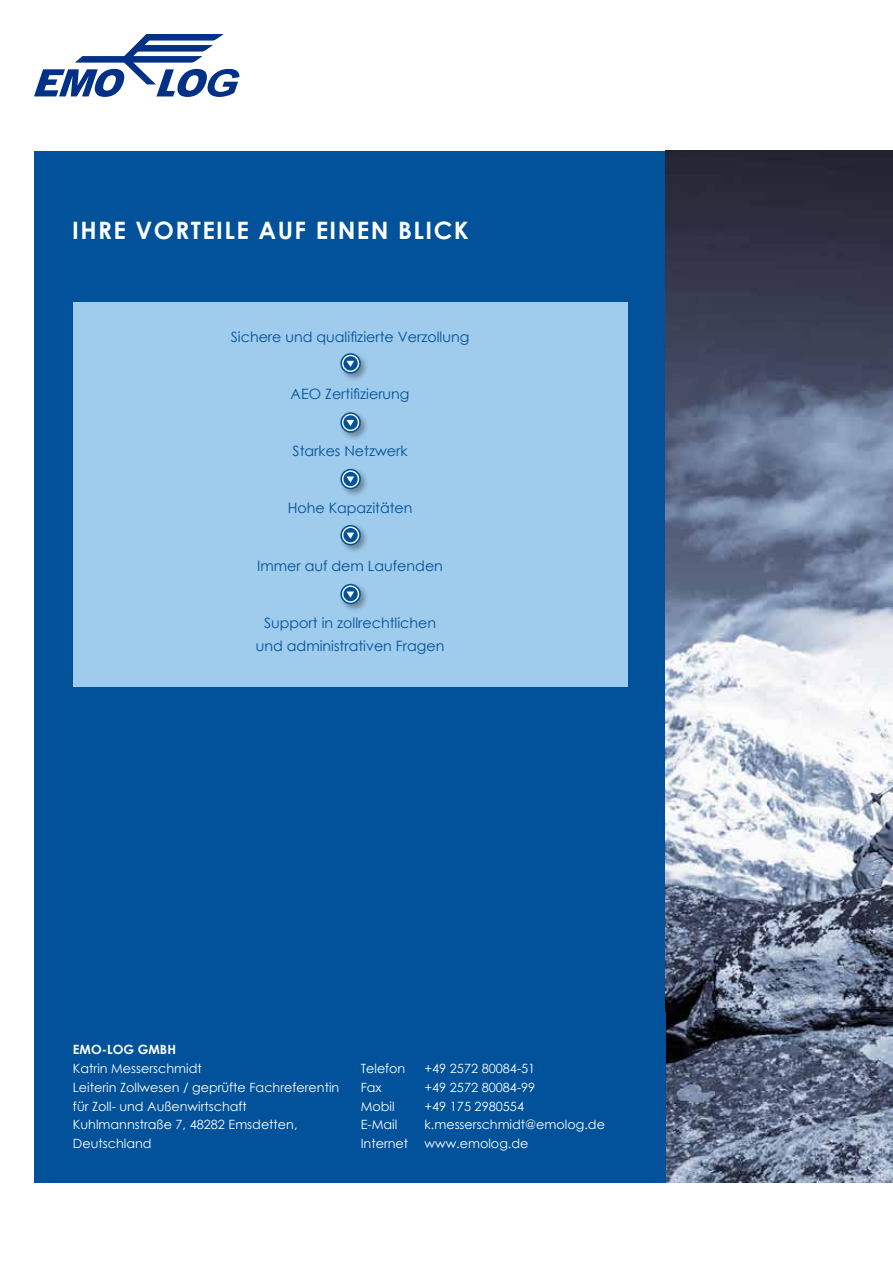
<style>
.page{position:relative;width:893px;height:1263px;background:#fff}
.page>*{position:absolute;margin:0;border:0;box-sizing:border-box;transform-origin:0 0}
.t1{font:700 24px "Century Gothic";letter-spacing:.06em;color:#fff}
.t2{font:14.25px/23.2px "Century Gothic";color:#01529a;text-align:center}
.t3{font:12.75px/18.8px "Century Gothic";color:#fff}
.t4{font:700 12.75px "Century Gothic";color:#fff}
</style>
<div class="page">
<div style="left:34px;top:151px;width:859px;height:1031px;background:#01529a"></div>
<img style="left:665px;top:151px;width:228px;height:1031px">
<svg style="left:34px;top:34px;width:205px;height:63px"></svg>
<div style="left:73px;top:303px;width:554px;height:384px;background:#9fcbec"></div>
<div style="left:339px;top:352px;width:30px;height:30px;background:#231f20;opacity:.4"></div>
<svg style="left:341px;top:354px;width:19px;height:19px"></svg>
<div style="left:340px;top:353px;width:21px;height:21px;border:2px solid #01529a;border-radius:50%"></div>
<svg style="left:343px;top:356px;width:15px;height:14px"></svg>
<svg style="left:346px;top:361px;width:8px;height:6px"></svg>
<div style="left:339px;top:411px;width:30px;height:30px;background:#231f20;opacity:.4"></div>
<svg style="left:341px;top:413px;width:19px;height:19px"></svg>
<div style="left:340px;top:412px;width:21px;height:21px;border:2px solid #01529a;border-radius:50%"></div>
<svg style="left:343px;top:415px;width:15px;height:15px"></svg>
<svg style="left:346px;top:420px;width:8px;height:6px"></svg>
<div style="left:339px;top:467px;width:30px;height:31px;background:#231f20;opacity:.4"></div>
<svg style="left:341px;top:470px;width:19px;height:18px"></svg>
<div style="left:340px;top:469px;width:21px;height:20px;border:2px solid #01529a;border-radius:50%"></div>
<div style="left:343px;top:472px;width:15px;height:14px;background:#01529a;border-radius:50%"></div>
<svg style="left:346px;top:476px;width:8px;height:7px"></svg>
<div style="left:339px;top:523px;width:30px;height:31px;background:#231f20;opacity:.4"></div>
<svg style="left:341px;top:526px;width:19px;height:19px"></svg>
<div style="left:340px;top:525px;width:21px;height:20px;border:2px solid #01529a;border-radius:50%"></div>
<svg style="left:343px;top:528px;width:15px;height:14px"></svg>
<svg style="left:346px;top:533px;width:8px;height:6px"></svg>
<div style="left:339px;top:582px;width:30px;height:31px;background:#231f20;opacity:.4"></div>
<svg style="left:341px;top:585px;width:19px;height:18px"></svg>
<div style="left:340px;top:584px;width:21px;height:20px;border:2px solid #01529a;border-radius:50%"></div>
<div style="left:343px;top:587px;width:15px;height:14px;background:#01529a;border-radius:50%"></div>
<svg style="left:346px;top:591px;width:8px;height:7px"></svg>
<h1 class="t1" style="left:72px;top:212px;width:398px">IHRE VORTEILE AUF EINEN BLICK</h1>
<p class="t2" style="left:231px;top:325px;width:240px">Sichere und qualifizierte Verzollung</p>
<p class="t2" style="left:291px;top:382px;width:120px">AEO Zertifizierung</p>
<p class="t2" style="left:293px;top:439px;width:117px">Starkes Netzwerk</p>
<p class="t2" style="left:288px;top:496px;width:126px">Hohe Kapazitäten</p>
<p class="t2" style="left:257px;top:554px;width:187px">Immer auf dem Laufenden</p>
<p class="t2" style="left:256px;top:611px;width:190px">Support in zollrechtlichen und administrativen Fragen</p>
<p class="t4" style="left:73px;top:1040px;width:105px">EMO-LOG GMBH</p>
<p class="t3" style="left:73px;top:1059px;width:268px">Katrin Messerschmidt<br>Leiterin Zollwesen / geprüfte Fachreferentin für Zoll- und Außenwirtschaft<br>Kuhlmannstraße 7, 48282 Emsdetten,<br>Deutschland</p>
<p class="t3" style="left:361px;top:1059px;width:46px">Telefon</p>
<p class="t3" style="left:424px;top:1059px;width:112px">+49 2572 80084-51</p>
<p class="t3" style="left:464px;top:1059px;width:73px;text-align:center">1 60911-720<br>1 9166-3</p>
<p class="t3" style="left:361px;top:1078px;width:23px">Fax</p>
<p class="t3" style="left:424px;top:1078px;width:112px">+49 2572 80084-99</p>
<p class="t3" style="left:361px;top:1096px;width:35px">Mobil</p>
<p class="t3" style="left:424px;top:1096px;width:101px">+49 175 2980554</p>
<p class="t3" style="left:361px;top:1115px;width:38px">E-Mail</p>
<p class="t3" style="left:424px;top:1115px;width:182px">k.messerschmidt@emolog.de</p>
<p class="t3" style="left:361px;top:1134px;width:49px">Internet</p>
<p class="t3" style="left:424px;top:1134px;width:105px">www.emolog.de</p>
<p class="t3" style="left:81px;top:1096px;width:178px;text-indent:35px">und Außenwirtschaft esslerweg 21, 48155 Münster,</p>
<p class="t3" style="left:565px;top:1115px;width:22px">.de</p>
<p class="t3" style="left:488px;top:1134px;width:22px">.de</p>
</div>
